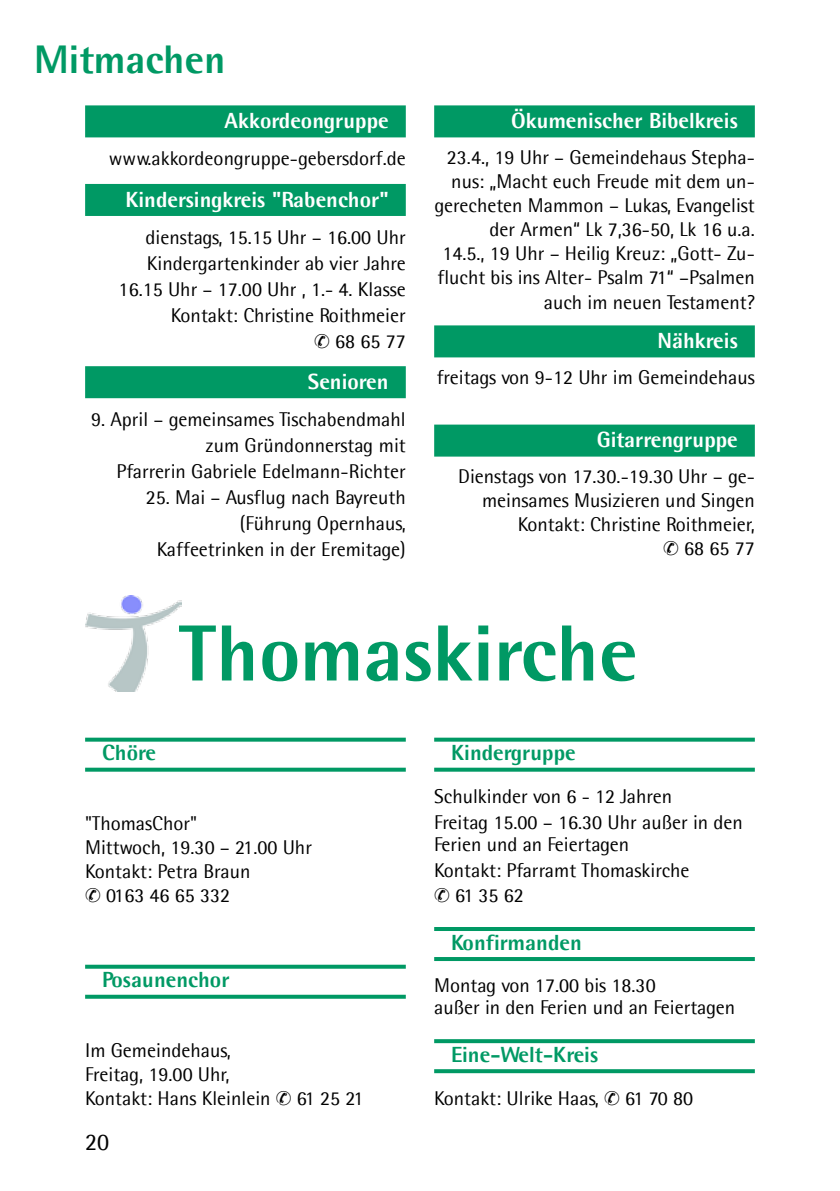
<style>
.page{position:relative;width:840px;height:1191px;background:#fff}
.page>*{position:absolute;margin:0;border:0;box-sizing:border-box;transform-origin:0 0}
.t1{font:700 80px "Agfa Rotis Semisans Ex";color:#009964}
.t2{font:700 40px "Agfa Rotis Semisans Ex";color:#009964}
.t3{font:24px "Agfa Rotis Semisans";color:#000}
.t4{font:700 22px "Agfa Rotis Semisans Ex";color:#fff}
.t5{font:700 22px "Agfa Rotis Semisans Ex";color:#009964}
.t6{font:20px/24.2px "Agfa Rotis Semisans";color:#000;text-align:right}
</style>
<div class="page">
<div style="left:85px;top:105px;width:320px;height:32px;background:#009964"></div>
<div style="left:85px;top:184px;width:320px;height:32px;background:#009964"></div>
<div style="left:85px;top:366px;width:320px;height:32px;background:#009964"></div>
<div style="left:434px;top:105px;width:320px;height:32px;background:#009964"></div>
<div style="left:434px;top:325px;width:320px;height:32px;background:#009964"></div>
<div style="left:434px;top:424px;width:320px;height:32px;background:#009964"></div>
<img style="left:85px;top:595px;width:96px;height:97px">
<svg style="left:85px;top:767px;width:320px;height:4px"></svg>
<svg style="left:85px;top:737px;width:320px;height:4px"></svg>
<svg style="left:85px;top:994px;width:320px;height:4px"></svg>
<svg style="left:85px;top:964px;width:320px;height:4px"></svg>
<svg style="left:434px;top:767px;width:320px;height:4px"></svg>
<svg style="left:434px;top:737px;width:320px;height:4px"></svg>
<hr style="left:434px;top:957px;width:320px;height:4px;background:#009964">
<hr style="left:434px;top:927px;width:320px;height:4px;background:#009964">
<svg style="left:434px;top:1069px;width:320px;height:4px"></svg>
<svg style="left:434px;top:1039px;width:320px;height:4px"></svg>
<h2 class="t2" style="left:34px;top:35px;width:193px">Mitmachen</h2>
<p class="t4" style="left:224px;top:107px;width:165px">Akkordeongruppe</p>
<p class="t6" style="left:109px;top:146px;width:298px">www.akkordeongruppe-gebersdorf.de</p>
<p class="t4" style="left:125px;top:186px;width:265px">Kindersingkreis "Rabenchor"</p>
<p class="t6" style="left:119px;top:224px;width:288px;line-height:26px">dienstags, 15.15 Uhr – 16.00 Uhr<br>Kindergartenkinder ab vier Jahre<br>16.15 Uhr – 17.00 Uhr , 1.- 4. Klasse<br>Kontakt: Christine Roithmeier<br>68 65 77</p>
<p class="t4" style="left:308px;top:368px;width:82px">Senioren</p>
<p class="t6" style="left:91px;top:406px;width:316px;line-height:26px">9. April – gemeinsames Tischabendmahl zum Gründonnerstag mit<br>Pfarrerin Gabriele Edelmann-Richter</p>
<p class="t6" style="left:146px;top:484px;width:261px;line-height:26px">25. Mai – Ausflug nach Bayreuth (Führung Opernhaus,<br>Kaffeetrinken in der Eremitage)</p>
<p class="t4" style="left:511px;top:107px;width:228px">Ökumenischer Bibelkreis</p>
<p class="t6" style="left:434px;top:144px;width:321px">23.4., 19 Uhr – Gemeindehaus Stepha&shy;nus: „Macht euch Freude mit dem un&shy;gerecheten Mammon – Lukas, Evangelist der Armen“ Lk 7,36-50, Lk 16 u.a.<br>14.5., 19 Uhr – Heilig Kreuz: „Gott- Zu&shy;flucht bis ins Alter- Psalm 71“ –Psalmen auch im neuen Testament?</p>
<p class="t4" style="left:657px;top:327px;width:82px">Nähkreis</p>
<p class="t6" style="left:436px;top:364px;width:319px">freitags von 9-12 Uhr im Gemeindehaus</p>
<p class="t4" style="left:596px;top:426px;width:142px">Gitarrengruppe</p>
<p class="t6" style="left:458px;top:464px;width:298px">Dienstags von 17.30.-19.30 Uhr – ge&shy;meinsames Musizieren und Singen<br>Kontakt: Christine Roithmeier,<br>68 65 77</p>
<h1 class="t1" style="left:179px;top:604px;width:460px">Thomaskirche</h1>
<p class="t5" style="left:102px;top:739px;width:55px">Chöre</p>
<p class="t6" style="left:85px;top:810px;width:113px">"ThomasChor"</p>
<p class="t6" style="left:85px;top:834px;width:228px">Mittwoch, 19.30 – 21.00 Uhr</p>
<p class="t6" style="left:85px;top:858px;width:167px">Kontakt: Petra Braun</p>
<p class="t6" style="left:106px;top:883px;width:125px">0163 46 65 332</p>
<p class="t5" style="left:102px;top:966px;width:129px">Posaunenchor</p>
<p class="t6" style="left:85px;top:1037px;width:187px;text-align:left">Im Gemeindehaus,<br>Freitag, 19.00 Uhr,<br>Kontakt: Hans Kleinlein</p>
<p class="t3" style="left:85px;top:1127px;width:26px">20</p>
<p class="t6" style="left:296px;top:1085px;width:68px">61 25 21</p>
<p class="t5" style="left:451px;top:739px;width:126px">Kindergruppe</p>
<p class="t6" style="left:434px;top:783px;width:310px;line-height:25.8px;text-align:left">Schulkinder von 6 - 12 Jahren<br>Freitag 15.00 – 16.30 Uhr außer in den</p>
<p class="t6" style="left:434px;top:831px;width:196px">Ferien und an Feiertagen</p>
<p class="t6" style="left:434px;top:857px;width:257px">Kontakt: Pfarramt Thomaskirche</p>
<p class="t6" style="left:455px;top:883px;width:70px">61 35 62</p>
<p class="t5" style="left:451px;top:928px;width:132px">Konfirmanden</p>
<p class="t6" style="left:434px;top:974px;width:302px;line-height:22px;text-align:left">Montag von 17.00 bis 18.30<br>außer in den Ferien und an Feiertagen</p>
<p class="t5" style="left:451px;top:1040px;width:148px">Eine-Welt-Kreis</p>
<p class="t6" style="left:434px;top:1085px;width:166px">Kontakt: Ulrike Haas,</p>
<p class="t6" style="left:625px;top:1085px;width:69px">61 70 80</p>
</div>
